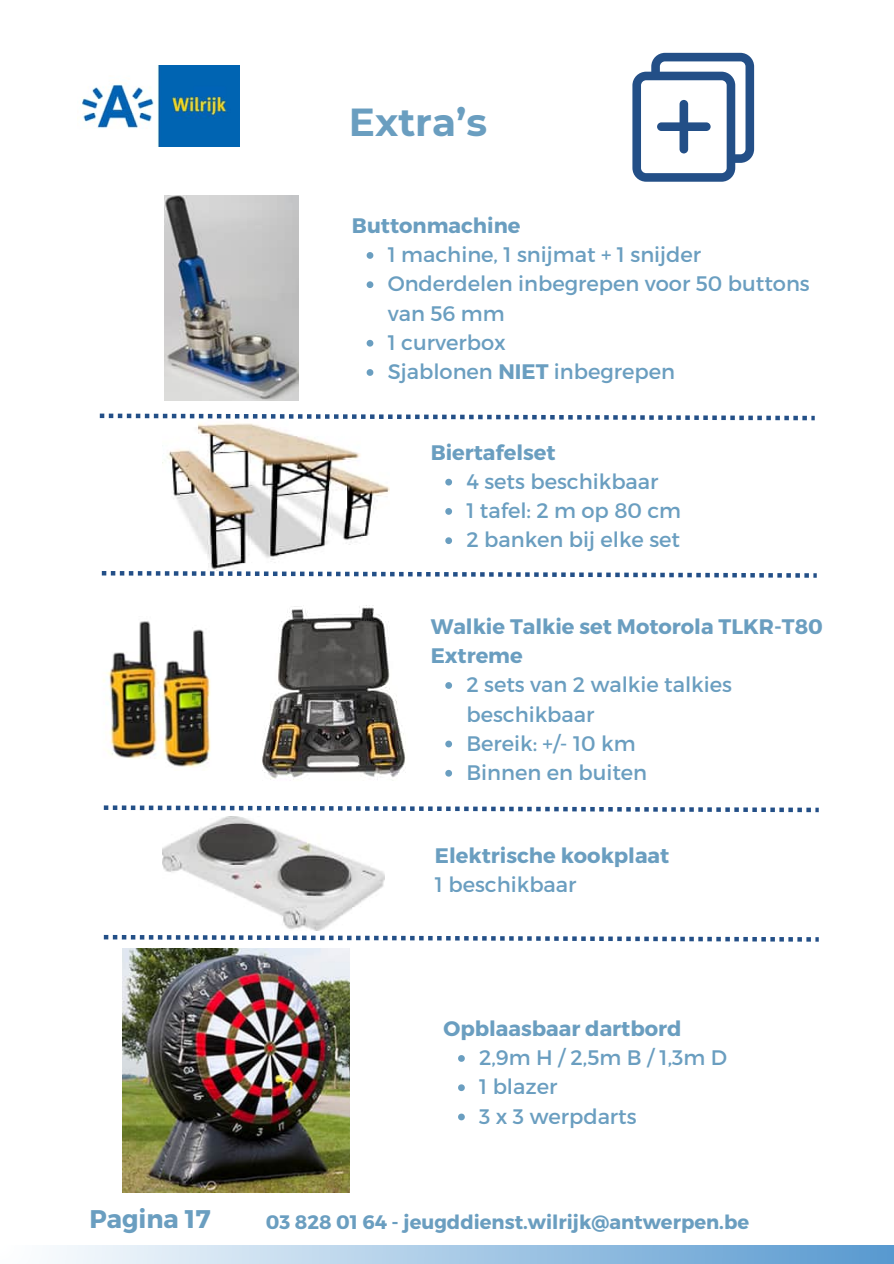
<style>
.page{position:relative;width:894px;height:1264px;background:#fff}
.page>*{position:absolute;margin:0;border:0;box-sizing:border-box;transform-origin:0 0}
.t1{font:700 39px "Montserrat";color:#6a9ec0}
.t2{font:700 25.5px "Montserrat";color:#6a9ec0}
.t3{font:21px/29.2px "Montserrat";color:#6a9ec0}
.t4{font:700 21px/29.2px "Montserrat";color:#6a9ec0}
.t5{font:700 19.5px "Montserrat";color:#6a9ec0}
.s1{font-weight:700}
</style>
<div class="page">
<svg style="left:632px;top:53px;width:121px;height:129px"></svg>
<img style="left:77px;top:66px;width:162px;height:81px">
<img style="left:162px;top:423px;width:228px;height:147px">
<svg style="left:100px;top:413px;width:714px;height:7px"></svg>
<svg style="left:102px;top:571px;width:714px;height:6px"></svg>
<svg style="left:104px;top:805px;width:714px;height:7px"></svg>
<img style="left:162px;top:816px;width:222px;height:114px">
<svg style="left:104px;top:934px;width:714px;height:7px"></svg>
<div style="left:0;top:1245px;width:893px;height:18px;background:linear-gradient(to right,#fff,#5799cf)"></div>
<img style="left:165px;top:196px;width:134px;height:204px">
<img style="left:123px;top:948px;width:226px;height:244px">
<img style="left:103px;top:621px;width:108px;height:147px">
<img style="left:262px;top:606px;width:144px;height:175px">
<svg style="left:366px;top:252px;width:7px;height:7px"></svg>
<svg style="left:366px;top:281px;width:7px;height:7px"></svg>
<svg style="left:366px;top:340px;width:7px;height:6px"></svg>
<svg style="left:366px;top:369px;width:7px;height:7px"></svg>
<svg style="left:445px;top:479px;width:7px;height:6px"></svg>
<svg style="left:445px;top:508px;width:7px;height:7px"></svg>
<svg style="left:445px;top:537px;width:7px;height:7px"></svg>
<svg style="left:445px;top:682px;width:7px;height:7px"></svg>
<svg style="left:445px;top:740px;width:7px;height:7px"></svg>
<svg style="left:445px;top:770px;width:7px;height:6px"></svg>
<svg style="left:458px;top:1055px;width:6px;height:6px"></svg>
<svg style="left:458px;top:1084px;width:6px;height:7px"></svg>
<svg style="left:458px;top:1113px;width:6px;height:7px"></svg>
<p class="t1" style="left:349px;top:98px;width:140px">Extra’s</p>
<p class="t4" style="left:352px;top:210px;width:170px">Buttonmachine</p>
<p class="t3" style="left:387px;top:239px;width:315px">1 machine, 1 snijmat + 1 snijder</p>
<h3 class="t3" style="left:387px;top:268px;width:423px">Onderdelen inbegrepen voor 50 buttons van 56 mm</h3>
<p class="t3" style="left:387px;top:327px;width:119px">1 curverbox</p>
<p class="t3" style="left:387px;top:356px;width:289px">Sjablonen <span class="s1">NIET</span> inbegrepen</p>
<p class="t4" style="left:430px;top:436px;width:126px">Biertafelset</p>
<p class="t3" style="left:466px;top:466px;width:193px">4 sets beschikbaar</p>
<p class="t3" style="left:466px;top:495px;width:216px">1 tafel: 2 m op 80 cm</p>
<h3 class="t3" style="left:466px;top:524px;width:215px">2 banken bij elke set</h3>
<p class="t4" style="left:430px;top:610px;width:393px">Walkie Talkie set Motorola TLKR-T80<br>Extreme</p>
<p class="t3" style="left:466px;top:669px;width:267px">2 sets van 2 walkie talkies beschikbaar</p>
<p class="t3" style="left:466px;top:727px;width:171px">Bereik: +/- 10 km</p>
<p class="t3" style="left:466px;top:756px;width:182px">Binnen en buiten</p>
<p class="t4" style="left:435px;top:839px;width:236px">Elektrische kookplaat</p>
<p class="t3" style="left:435px;top:868px;width:143px">1 beschikbaar</p>
<p class="t4" style="left:443px;top:1012px;width:239px">Opblaasbaar dartbord</p>
<h3 class="t3" style="left:479px;top:1042px;width:249px">2,9m H / 2,5m B / 1,3m D</h3>
<p class="t3" style="left:479px;top:1071px;width:80px">1 blazer</p>
<p class="t3" style="left:479px;top:1100px;width:159px">3 x 3 werpdarts</p>
<p class="t2" style="left:89px;top:1202px;width:123px">Pagina 17</p>
<h2 class="t5" style="left:266px;top:1209px;width:484px">03 828 01 64 - jeugddienst.wilrijk@antwerpen.be</h2>
</div>
